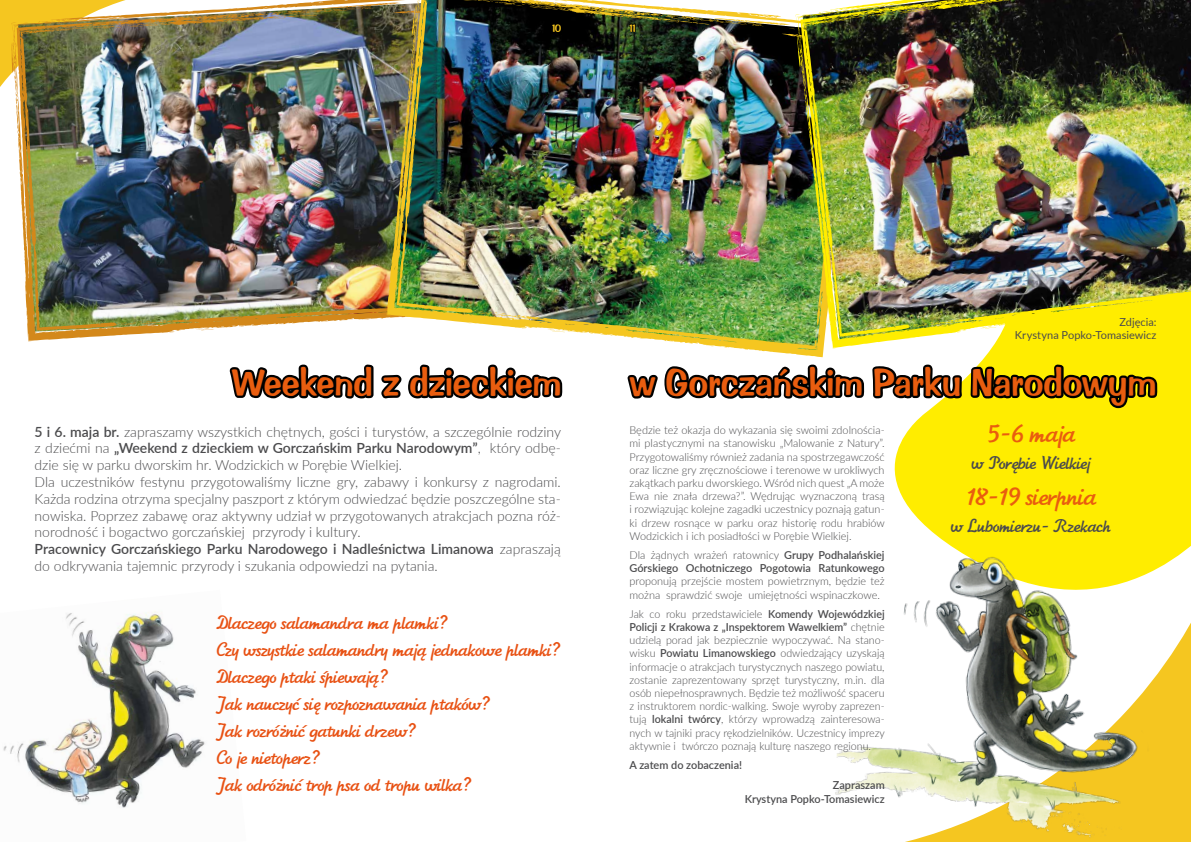
<style>
.page{position:relative;width:1191px;height:842px;background:#fff}
.page>*{position:absolute;margin:0;border:0;box-sizing:border-box;transform-origin:0 0}
.t1{font:36px "Populus EFN";letter-spacing:-.01em;color:#e95d0f}
.t2{font:italic 27px "Studio Script EFN";color:#e95d0f}
.t3{font:italic 20px/27px "Studio Script EFN";color:#e85113}
.t4{font:italic 19px "Studio Script EFN";color:#4b4b4d}
.t5{font:300 14px/16.8px "Lato";color:#4b4b4d}
.t6{font:300 11px/13.2px "Lato";color:#4b4b4d;text-align:justify}
.t7{font:600 11px/13.2px "Lato";color:#4b4b4d}
.t8{font:11px/13.2px "Lato";color:#4b4b4d;text-align:right}
.t9{font:10px "Populus EFN";color:#f5c620}
.s1{font-weight:600}
.s2{font-weight:300}
</style>
<div class="page">
<svg style="left:0;top:0;width:12px;height:87px"></svg>
<svg style="left:864px;top:348px;width:327px;height:295px;fill:#ffed00"></svg>
<img style="left:835px;top:533px;width:353px;height:309px">
<img style="left:3px;top:611px;width:202px;height:197px">
<svg style="left:229px;top:364px;width:334px;height:35px"></svg>
<img style="left:12px;top:0;width:374px;height:341px">
<img style="left:386px;top:0;width:450px;height:357px">
<img style="left:795px;top:0;width:396px;height:348px">
<svg style="left:627px;top:364px;width:237px;height:218px"></svg>
<svg style="left:870px;top:356px;width:287px;height:226px"></svg>
<svg style="left:551px;top:23px;width:11px;height:10px"></svg>
<svg style="left:628px;top:23px;width:8px;height:10px"></svg>
<p class="t9" style="left:552px;top:21px;width:11px">10</p>
<p class="t9" style="left:629px;top:21px;width:8px">11</p>
<p class="t8" style="left:1014px;top:315px;width:143px">Zdjęcia:<br>Krystyna Popko-Tomasiewicz</p>
<h1 class="t1" style="left:232px;top:358px;width:331px">Weekend z dzieckiem</h1>
<p class="t5" style="left:35px;top:423px;width:528px"><span class="s1">5 i 6. maja br.</span> zapraszamy wszystkich chętnych, gości i turystów, a szczególnie rodziny z dziećmi na <span class="s1">„Weekend z dzieckiem w Gorczańskim Parku Narodowym”</span>, który odbę&shy;dzie się w parku dworskim hr. Wodzickich w Porębie Wielkiej.<br>Dla uczestników festynu przygotowaliśmy liczne gry, zabawy i konkursy z nagrodami.<br>Każda rodzina otrzyma specjalny paszport z którym odwiedzać będzie poszczególne sta&shy;nowiska. Poprzez zabawę oraz aktywny udział w przygotowanych atrakcjach pozna róż&shy;norodność i bogactwo gorczańskiej przyrody i kultury.<br><span class="s1">Pracownicy Gorczańskiego Parku Narodowego i Nadleśnictwa Limanowa</span> zapraszają do odkrywania tajemnic przyrody i szukania odpowiedzi na pytania.</p>
<h3 class="t3" style="left:216px;top:609px;width:345px">Dlaczego salamandra ma plamki?<br>Czy wszystkie salamandry mają jednakowe plamki?<br>Dlaczego ptaki śpiewają?<br>Jak nauczyć się rozpoznawania ptaków?<br>Jak rozróżnić gatunki drzew?<br>Co je nietoperz?<br>Jak odróżnić trop psa od tropu wilka?</h3>
<h1 class="t1" style="left:630px;top:358px;width:528px">w Gorczańskim Parku Narodowym</h1>
<p class="t6" style="left:629px;top:423px;width:257px">Będzie też okazja do wykazania się swoimi zdolnościa&shy;mi plastycznymi na stanowisku „Malowanie z Natury”.<br>Przygotowaliśmy również zadania na spostrzegawczość oraz liczne gry zręcznościowe i terenowe w urokliwych zakątkach parku dworskiego. Wśród nich quest „A może Ewa nie znała drzewa?”. Wędrując wyznaczoną trasą i rozwiązując kolejne zagadki uczestnicy poznają gatun&shy;ki drzew rosnące w parku oraz historię rodu hrabiów Wodzickich i ich posiadłości w Porębie Wielkiej.</p>
<p class="t7" style="left:629px;top:548px;width:257px"><span class="s2">Dla żądnych wrażeń ratownicy</span> Grupy Podhalańskiej<br>Górskiego Ochotniczego Pogotowia Ratunkowego</p>
<p class="t6" style="left:629px;top:574px;width:256px">proponują przejście mostem powietrznym, będzie też można sprawdzić swoje umiejętności wspinaczkowe.</p>
<p class="t6" style="left:629px;top:607px;width:257px">Jak co roku przedstawiciele <span class="s1">Komendy Wojewódzkiej Policji z Krakowa z „Inspektorem Wawelkiem”</span> chętnie udzielą porad jak bezpiecznie wypoczywać. Na stano&shy;wisku <span class="s1">Powiatu Limanowskiego</span> odwiedzający uzyskają informacje o atrakcjach turystycznych naszego powiatu, zostanie zaprezentowany sprzęt turystyczny, m.in. dla osób niepełnosprawnych. Będzie też możliwość spaceru z instruktorem nordic-walking. Swoje wyroby zaprezen&shy;tują <span class="s1">lokalni twórcy</span>, którzy wprowadzą zainteresowa&shy;nych w tajniki pracy rękodzielników. Uczestnicy imprezy aktywnie i twórczo poznają kulturę naszego regionu.</p>
<p class="t7" style="left:629px;top:758px;width:114px">A zatem do zobaczenia!</p>
<p class="t7" style="left:744px;top:778px;width:141px;text-align:right">Zapraszam<br>Krystyna Popko-Tomasiewicz</p>
<h2 class="t2" style="left:986px;top:417px;width:90px">5-6 maja</h2>
<h3 class="t4" style="left:971px;top:451px;width:120px">w Porębie Wielkiej</h3>
<h2 class="t2" style="left:965px;top:480px;width:132px">18-19 sierpnia</h2>
<h3 class="t4" style="left:950px;top:514px;width:161px">w Lubomierzu- Rzekach</h3>
</div>
